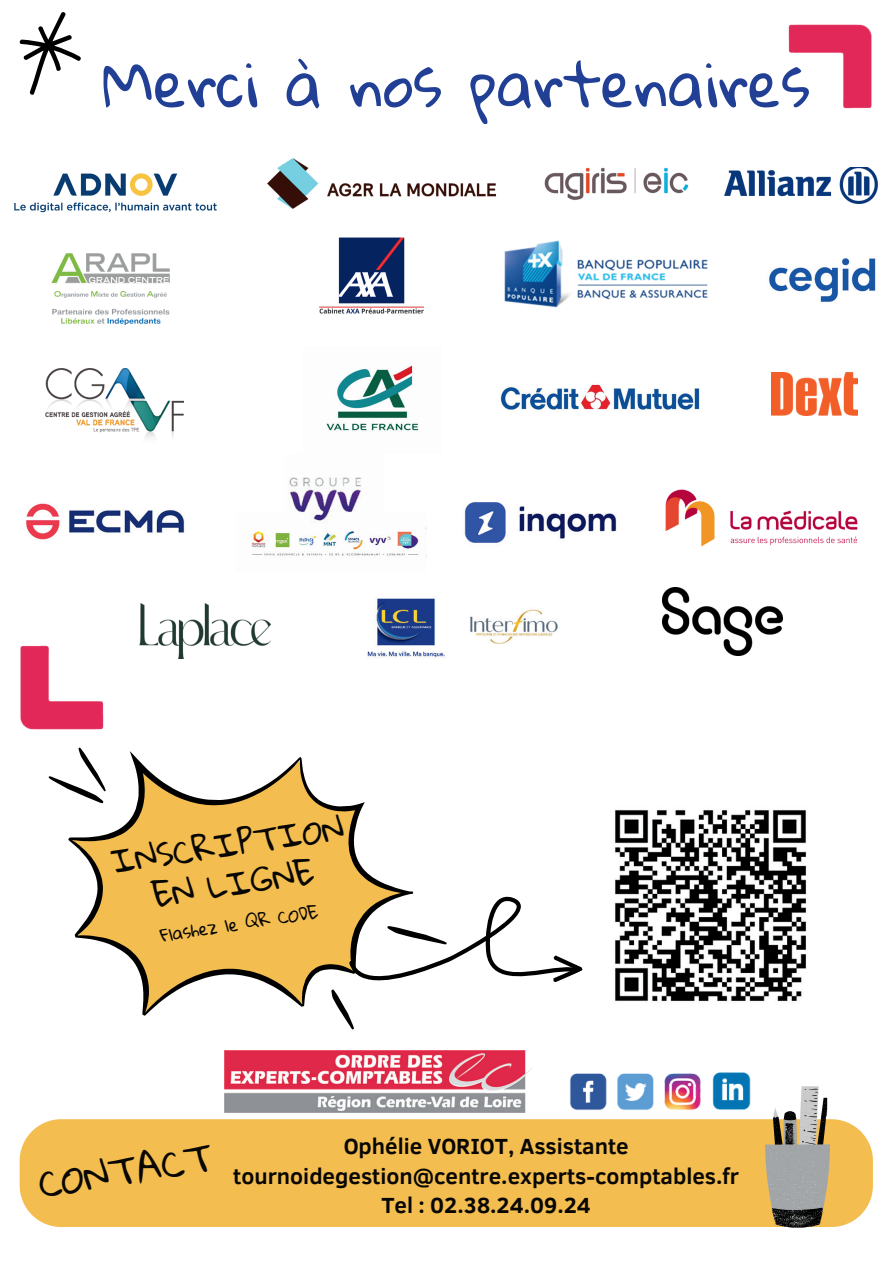
<style>
.page{position:relative;width:893px;height:1264px;background:#fff}
.page>*{position:absolute;margin:0;border:0;box-sizing:border-box;transform-origin:0 0}
.t1{font:60.15px "Gloria Hallelujah";color:#214095}
.t2{font:36.6px "Gloria Hallelujah";color:#080704}
.t3{font:31.95px/39.3px "Gloria Hallelujah";color:#080704;text-align:center}
.t4{font:700 22.35px/29.2px "Clear Sans";color:#080704;text-align:center}
.t5{font:16.95px "Gloria Hallelujah";color:#080704}
</style>
<div class="page">
<div style="left:20px;top:1119px;width:852px;height:107px;background:#f3bd50"></div>
<img style="left:224px;top:1050px;width:308px;height:62px">
<img style="left:570px;top:1073px;width:117px;height:37px">
<img style="left:687px;top:1072px;width:64px;height:38px">
<img style="left:20px;top:645px;width:84px;height:85px">
<img style="left:788px;top:24px;width:84px;height:85px">
<svg style="left:20px;top:12px;width:61px;height:83px"></svg>
<svg style="left:765px;top:1086px;width:65px;height:142px;background:#a7a294"></svg>
<img style="left:615px;top:810px;width:192px;height:192px">
<svg style="left:68px;top:751px;width:345px;height:264px;fill:#f3bd50"></svg>
<svg style="left:49px;top:747px;width:57px;height:56px"></svg>
<svg style="left:331px;top:895px;width:251px;height:134px"></svg>
<img style="left:14px;top:173px;width:203px;height:40px">
<img style="left:267px;top:158px;width:229px;height:51px">
<img style="left:544px;top:167px;width:145px;height:33px">
<img style="left:724px;top:167px;width:153px;height:36px">
<img style="left:51px;top:253px;width:119px;height:72px">
<img style="left:504px;top:241px;width:203px;height:66px">
<img style="left:769px;top:258px;width:107px;height:44px">
<img style="left:45px;top:369px;width:139px;height:69px">
<img style="left:500px;top:384px;width:200px;height:26px">
<img style="left:771px;top:373px;width:86px;height:42px">
<img style="left:26px;top:503px;width:159px;height:37px">
<img style="left:464px;top:502px;width:153px;height:41px">
<img style="left:665px;top:490px;width:192px;height:56px">
<img style="left:367px;top:598px;width:191px;height:60px">
<img style="left:662px;top:587px;width:120px;height:68px">
<img style="left:319px;top:237px;width:105px;height:77px">
<img style="left:140px;top:603px;width:130px;height:55px">
<img style="left:326px;top:365px;width:93px;height:66px">
<img style="left:251px;top:531px;width:168px;height:25px">
<img style="left:289px;top:477px;width:73px;height:45px">
<h1 class="t1" style="left:102px;top:51px;width:709px">Merci à nos partenaires</h1>
<h3 class="t3" style="left:109px;top:842px;width:236px;rotate:-8deg">INSCRIPTION<br>EN LIGNE</h3>
<p class="t5" style="left:159px;top:925px;width:161px;rotate:-8deg">Flashez le QR CODE</p>
<h2 class="t2" style="left:36px;top:1164px;width:177px;rotate:-9deg">CONTACT</h2>
<p class="t4" style="left:233px;top:1130px;width:507px">Ophélie VORIOT, Assistante tournoidegestion@centre.experts-comptables.fr<br>Tel : 02.38.24.09.24</p>
</div>
